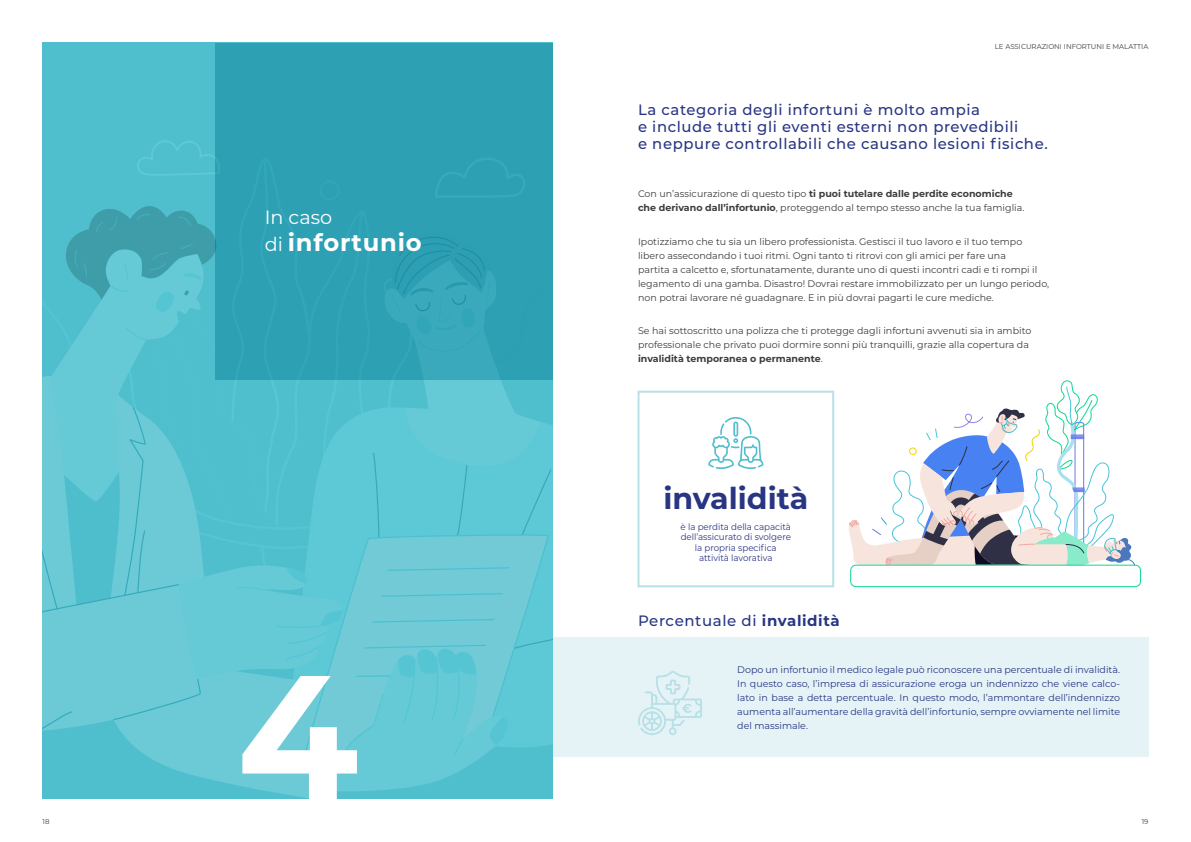
<style>
.page{position:relative;width:1191px;height:842px;background:#fff}
.page>*{position:absolute;margin:0;border:0;box-sizing:border-box;transform-origin:0 0}
.t1{font:700 176.4px "Montserrat";color:#fff}
.t2{font:700 30px "Montserrat";color:#283583}
.t3{font:700 24px "Montserrat";letter-spacing:.03em;color:#fff}
.t4{font:19.2px "Montserrat";color:#fff}
.t5{font:500 15px "Montserrat";letter-spacing:.04em;color:#283583}
.t6{font:9.5px/14px "Montserrat";color:#3c3c3b}
.t7{font:9.5px/14px "Montserrat";color:#283583;text-align:justify}
.t8{font:9px/10.3px "Montserrat";letter-spacing:-.005em;color:#283583}
.t9{font:7px "Montserrat";color:#3c3c3b}
.s1{font-weight:400;font-size:19.2px}
.s2{font-weight:700}
</style>
<div class="page">
<svg style="left:849px;top:380px;width:286px;height:186px"></svg>
<div style="left:850px;top:565px;width:291px;height:22px;border:1px solid #0fd790;border-radius:5px"></div>
<div style="left:43px;top:43px;width:510px;height:756px;background:#4fbecd"></div>
<svg style="left:43px;top:137px;width:510px;height:655px"></svg>
<div style="left:216px;top:43px;width:337px;height:336px;background:linear-gradient(to right,#2ea0b4,#30a1b5)"></div>
<div style="left:553px;top:638px;width:595px;height:119px;background:#e5f3f6"></div>
<svg style="left:638px;top:671px;width:64px;height:64px"></svg>
<div style="left:637px;top:391px;width:197px;height:196px;border:2px solid #b8e0e7"></div>
<svg style="left:708px;top:417px;width:55px;height:52px"></svg>
<p class="t4" style="left:265px;top:204px;width:69px">In caso</p>
<p class="t3" style="left:265px;top:225px;width:158px"><span class="s1">di</span> infortunio</p>
<p class="t1" style="left:237px;top:610px;width:123px">4</p>
<p class="t9" style="left:994px;top:42px;width:155px">LE ASSICURAZIONI INFORTUNI E MALATTIA</p>
<p class="t5" style="left:638px;top:99px;width:344px">La categoria degli infortuni è molto ampia</p>
<p class="t5" style="left:638px;top:116px;width:382px">e include tutti gli eventi esterni non prevedibili</p>
<p class="t5" style="left:638px;top:133px;width:411px">e neppure controllabili che causano lesioni fisiche.</p>
<p class="t6" style="left:638px;top:186px;width:388px">Con un’assicurazione di questo tipo <span class="s2">ti puoi tutelare dalle perdite economiche che derivano dall’infortunio</span>, proteggendo al tempo stesso anche la tua famiglia.</p>
<p class="t6" style="left:638px;top:234px;width:413px">Ipotizziamo che tu sia un libero professionista. Gestisci il tuo lavoro e il tuo tempo libero assecondando i tuoi ritmi. Ogni tanto ti ritrovi con gli amici per fare una<br>partita a calcetto e, sfortunatamente, durante uno di questi incontri cadi e ti rompi il legamento di una gamba. Disastro! Dovrai restare immobilizzato per un lungo periodo, non potrai lavorare né guadagnare. E in più dovrai pagarti le cure mediche.</p>
<p class="t6" style="left:638px;top:323px;width:395px">Se hai sottoscritto una polizza che ti protegge dagli infortuni avvenuti sia in ambito professionale che privato puoi dormire sonni più tranquilli, grazie alla copertura da <span class="s2">invalidità temporanea o permanente</span>.</p>
<p class="t2" style="left:663px;top:477px;width:146px">invalidità</p>
<p class="t8" style="left:680px;top:521px;width:112px">è la perdita della capacità dell’assicurato di svolgere</p>
<p class="t8" style="left:695px;top:542px;width:83px">la propria specifica</p>
<p class="t8" style="left:699px;top:552px;width:75px">attività lavorativa</p>
<p class="t5" style="left:638px;top:610px;width:203px">Percentuale di <span class="s2">invalidità</span></p>
<p class="t7" style="left:737px;top:662px;width:384px">Dopo un infortunio il medico legale può riconoscere una percentuale di invalidità.<br>In questo caso, l’impresa di assicurazione eroga un indennizzo che viene calco&shy;lato in base a detta percentuale. In questo modo, l’ammontare dell’indennizzo aumenta all’aumentare della gravità dell’infortunio, sempre ovviamente nel limite del massimale.</p>
<p class="t9" style="left:43px;top:817px;width:8px">18</p>
<p class="t9" style="left:1141px;top:817px;width:8px">19</p>
</div>
